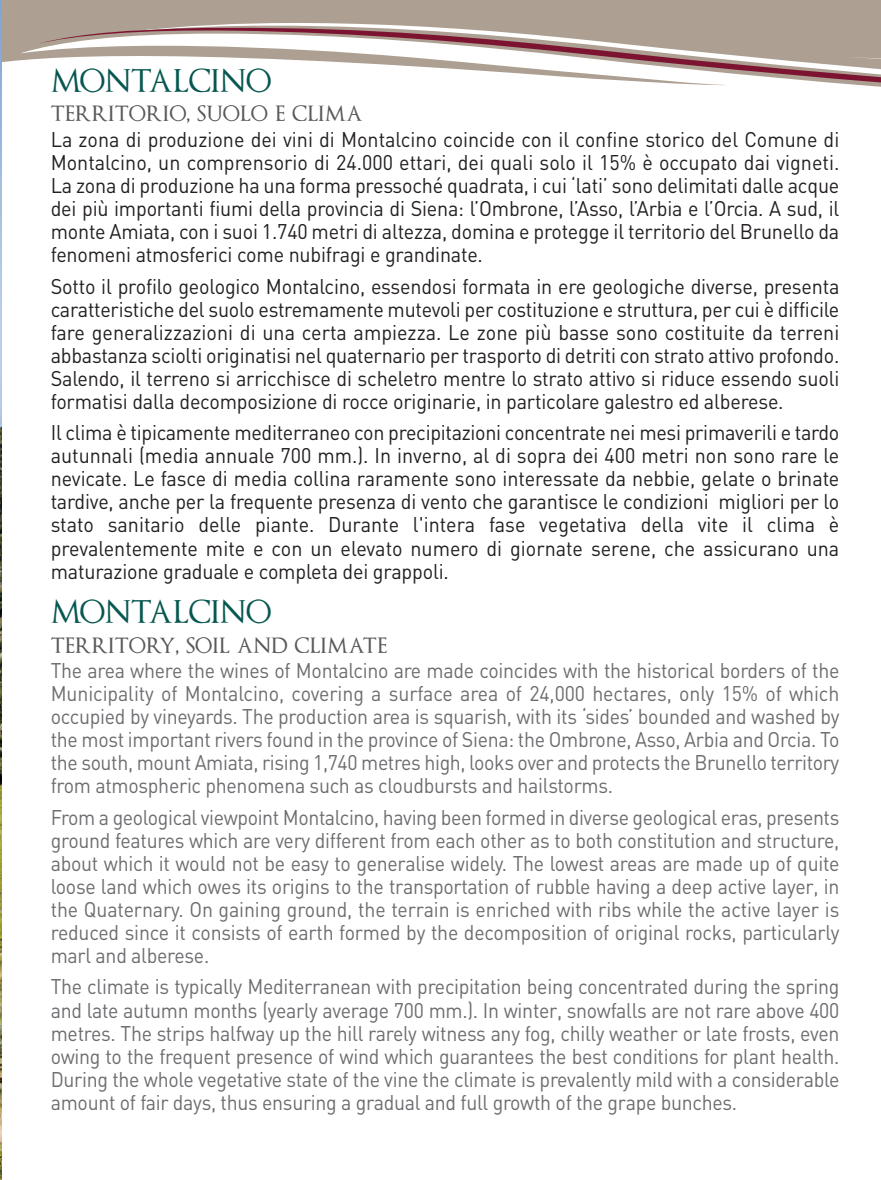
<style>
.page{position:relative;width:881px;height:1180px;background:#fff}
.page>*{position:absolute;margin:0;border:0;box-sizing:border-box;transform-origin:0 0}
.t1{font:31px "Optimus Princeps";color:#075750}
.t2{font:28px "Optimus Princeps";color:#57585a}
.t3{font:21px/23px "DIN";letter-spacing:-.01em;color:#231f20;text-align:justify;scale:.94 1}
.t4{font:21px/23px "DIN";letter-spacing:-.015em;color:#6c6d70;text-align:justify;scale:.93 1}
</style>
<div class="page">
<img style="left:0;top:0;width:1px;height:1179px">
<svg style="left:1px;top:20px;width:879px;height:94px;fill:#ada092"></svg>
<svg style="left:37px;top:27px;width:843px;height:84px"></svg>
<div style="left:1px;top:0;width:879px;height:20px;background:#ada092"></div>
<p class="t1" style="left:51px;top:65px;width:222px">MONTALCINO</p>
<p class="t2" style="left:51px;top:99px;width:313px">territorio, suolo e clima</p>
<p class="t3" style="left:51px;top:131px;width:840px">La zona di produzione dei vini di Montalcino coincide con il confine storico del Comune di Montalcino, un comprensorio di 24.000 ettari, dei quali solo il 15% è occupato dai vigneti.<br>La zona di produzione ha una forma pressoché quadrata, i cui ‘lati’ sono delimitati dalle acque dei più importanti fiumi della provincia di Siena: l’Ombrone, l’Asso, l’Arbia e l’Orcia. A sud, il monte Amiata, con i suoi 1.740 metri di altezza, domina e protegge il territorio del Brunello da fenomeni atmosferici come nubifragi e grandinate.</p>
<p class="t3" style="left:51px;top:277px;width:840px">Sotto il profilo geologico Montalcino, essendosi formata in ere geologiche diverse, presenta caratteristiche del suolo estremamente mutevoli per costituzione e struttura, per cui è difficile fare generalizzazioni di una certa ampiezza. Le zone più basse sono costituite da terreni abbastanza sciolti originatisi nel quaternario per trasporto di detriti con strato attivo profondo.<br>Salendo, il terreno si arricchisce di scheletro mentre lo strato attivo si riduce essendo suoli formatisi dalla decomposizione di rocce originarie, in particolare galestro ed alberese.</p>
<p class="t3" style="left:51px;top:423px;width:840px">Il clima è tipicamente mediterraneo con precipitazioni concentrate nei mesi primaverili e tardo autunnali (media annuale 700 mm.). In inverno, al di sopra dei 400 metri non sono rare le nevicate. Le fasce di media collina raramente sono interessate da nebbie, gelate o brinate tardive, anche per la frequente presenza di vento che garantisce le condizioni migliori per lo stato sanitario delle piante. Durante l'intera fase vegetativa della vite il clima è prevalentemente mite e con un elevato numero di giornate serene, che assicurano una maturazione graduale e completa dei grappoli.</p>
<p class="t1" style="left:51px;top:596px;width:222px">MONTALCINO</p>
<p class="t2" style="left:51px;top:630px;width:338px">territory, soil and climate</p>
<p class="t4" style="left:51px;top:661px;width:849px">The area where the wines of Montalcino are made coincides with the historical borders of the Municipality of Montalcino, covering a surface area of 24,000 hectares, only 15% of which occupied by vineyards. The production area is squarish, with its ‘sides’ bounded and washed by the most important rivers found in the province of Siena: the Ombrone, Asso, Arbia and Orcia. To the south, mount Amiata, rising 1,740 metres high, looks over and protects the Brunello territory from atmospheric phenomena such as cloudbursts and hailstorms.</p>
<p class="t4" style="left:51px;top:808px;width:849px">From a geological viewpoint Montalcino, having been formed in diverse geological eras, presents ground features which are very different from each other as to both constitution and structure, about which it would not be easy to generalise widely. The lowest areas are made up of quite loose land which owes its origins to the transportation of rubble having a deep active layer, in the Quaternary. On gaining ground, the terrain is enriched with ribs while the active layer is reduced since it consists of earth formed by the decomposition of original rocks, particularly marl and alberese.</p>
<p class="t4" style="left:51px;top:977px;width:849px">The climate is typically Mediterranean with precipitation being concentrated during the spring and late autumn months (yearly average 700 mm.). In winter, snowfalls are not rare above 400 metres. The strips halfway up the hill rarely witness any fog, chilly weather or late frosts, even owing to the frequent presence of wind which guarantees the best conditions for plant health.<br>During the whole vegetative state of the vine the climate is prevalently mild with a considerable amount of fair days, thus ensuring a gradual and full growth of the grape bunches.</p>
</div>
